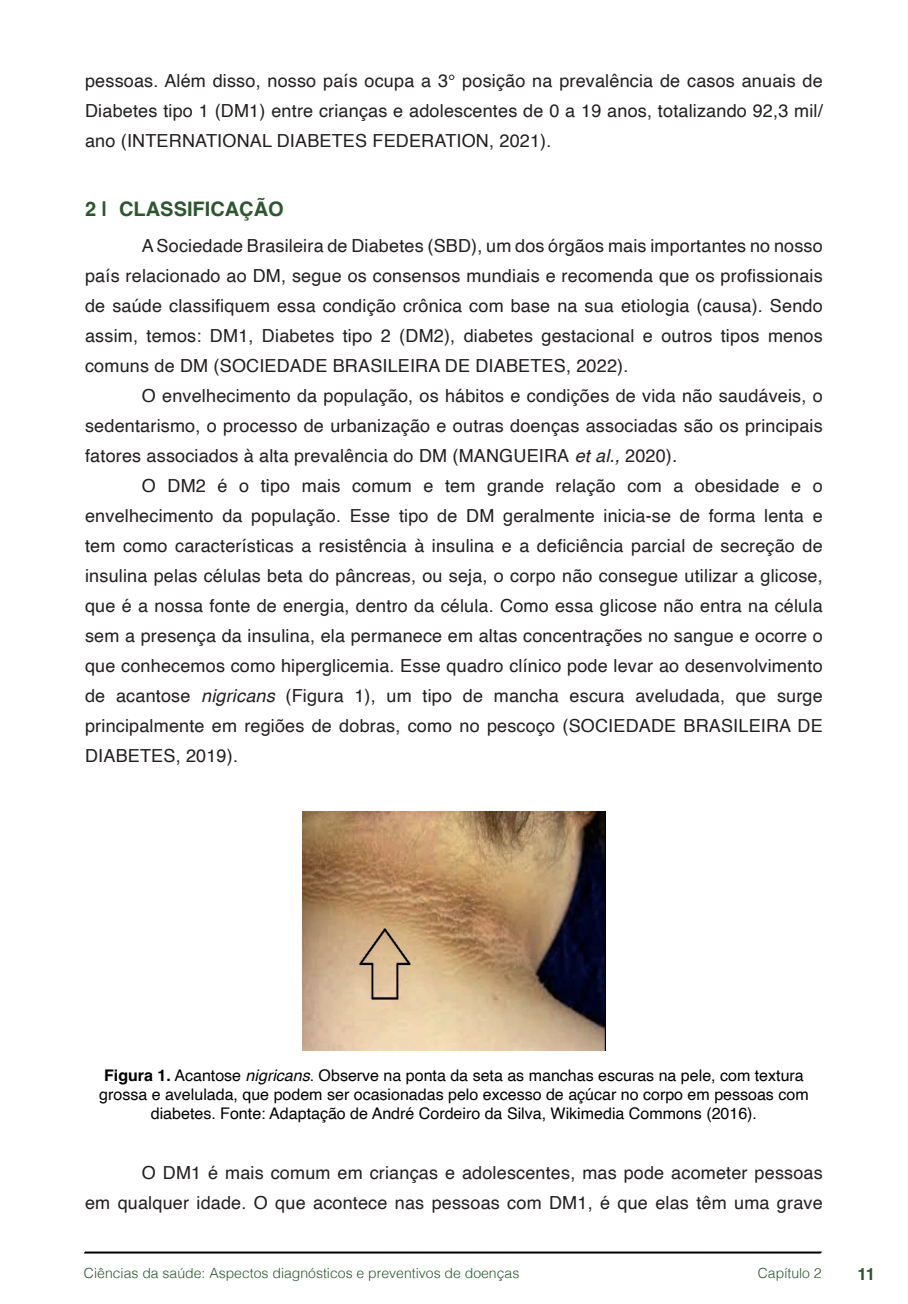
<style>
.page{position:relative;width:908px;height:1304px;background:#fff}
.page>*{position:absolute;margin:0;border:0;box-sizing:border-box;transform-origin:0 0}
.t1{font:700 20px "Helvetica";color:#2d5730}
.t2{font:18px/30px "Helvetica";letter-spacing:.01em;color:#231f20;text-align:justify}
.t3{font:700 16.8px "Helvetica";color:#2d5730}
.t4{font:16px/19.2px "Helvetica";color:#000;text-align:center}
.t5{font:300 14px "Helvetica";color:#2d5730}
.s1{font-style:italic}
.s2{font-weight:700}
</style>
<div class="page">
<svg style="left:84px;top:1251px;width:737px;height:3px;background:#515151"></svg>
<img style="left:302px;top:812px;width:303px;height:238px">
<p class="t2" style="left:85px;top:66px;width:738px">pessoas. Além disso, nosso país ocupa a 3° posição na prevalência de casos anuais de Diabetes tipo 1 (DM1) entre crianças e adolescentes de 0 a 19 anos, totalizando 92,3 mil/ ano (INTERNATIONAL DIABETES FEDERATION, 2021).</p>
<p class="t1" style="left:85px;top:197px;width:200px">2 | CLASSIFICAÇÃO</p>
<p class="t2" style="left:85px;top:231px;width:738px;text-indent:57px">A Sociedade Brasileira de Diabetes (SBD), um dos órgãos mais importantes no nosso país relacionado ao DM, segue os consensos mundiais e recomenda que os profissionais de saúde classifiquem essa condição crônica com base na sua etiologia (causa). Sendo assim, temos: DM1, Diabetes tipo 2 (DM2), diabetes gestacional e outros tipos menos comuns de DM (SOCIEDADE BRASILEIRA DE DIABETES, 2022).</p>
<p class="t2" style="left:85px;top:381px;width:738px;text-indent:57px">O envelhecimento da população, os hábitos e condições de vida não saudáveis, o sedentarismo, o processo de urbanização e outras doenças associadas são os principais fatores associados à alta prevalência do DM (MANGUEIRA <span class="s1">et al.,</span> 2020)<span class="s1">.</span></p>
<p class="t2" style="left:85px;top:471px;width:738px;text-indent:57px">O DM2 é o tipo mais comum e tem grande relação com a obesidade e o envelhecimento da população. Esse tipo de DM geralmente inicia-se de forma lenta e tem como características a resistência à insulina e a deficiência parcial de secreção de insulina pelas células beta do pâncreas, ou seja, o corpo não consegue utilizar a glicose, que é a nossa fonte de energia, dentro da célula. Como essa glicose não entra na célula sem a presença da insulina, ela permanece em altas concentrações no sangue e ocorre o que conhecemos como hiperglicemia. Esse quadro clínico pode levar ao desenvolvimento de acantose <span class="s1">nigricans</span> (Figura 1), um tipo de mancha escura aveludada, que surge principalmente em regiões de dobras, como no pescoço (SOCIEDADE BRASILEIRA DE DIABETES, 2019).</p>
<p class="t4" style="left:99px;top:1066px;width:710px"><span class="s2">Figura 1.</span> Acantose <span class="s1">nigricans</span>. Observe na ponta da seta as manchas escuras na pele, com textura grossa e avelulada, que podem ser ocasionadas pelo excesso de açúcar no corpo em pessoas com diabetes. Fonte: Adaptação de André Cordeiro da Silva, Wikimedia Commons (2016).</p>
<p class="t2" style="left:85px;top:1158px;width:738px;text-align:right">O DM1 é mais comum em crianças e adolescentes, mas pode acometer pessoas<br>em qualquer idade. O que acontece nas pessoas com DM1, é que elas têm uma grave</p>
<p class="t5" style="left:84px;top:1261px;width:436px">Ciências da saúde: Aspectos diagnósticos e preventivos de doenças</p>
<p class="t5" style="left:757px;top:1261px;width:65px">Capítulo 2</p>
<p class="t3" style="left:857px;top:1264px;width:19px">11</p>
</div>
